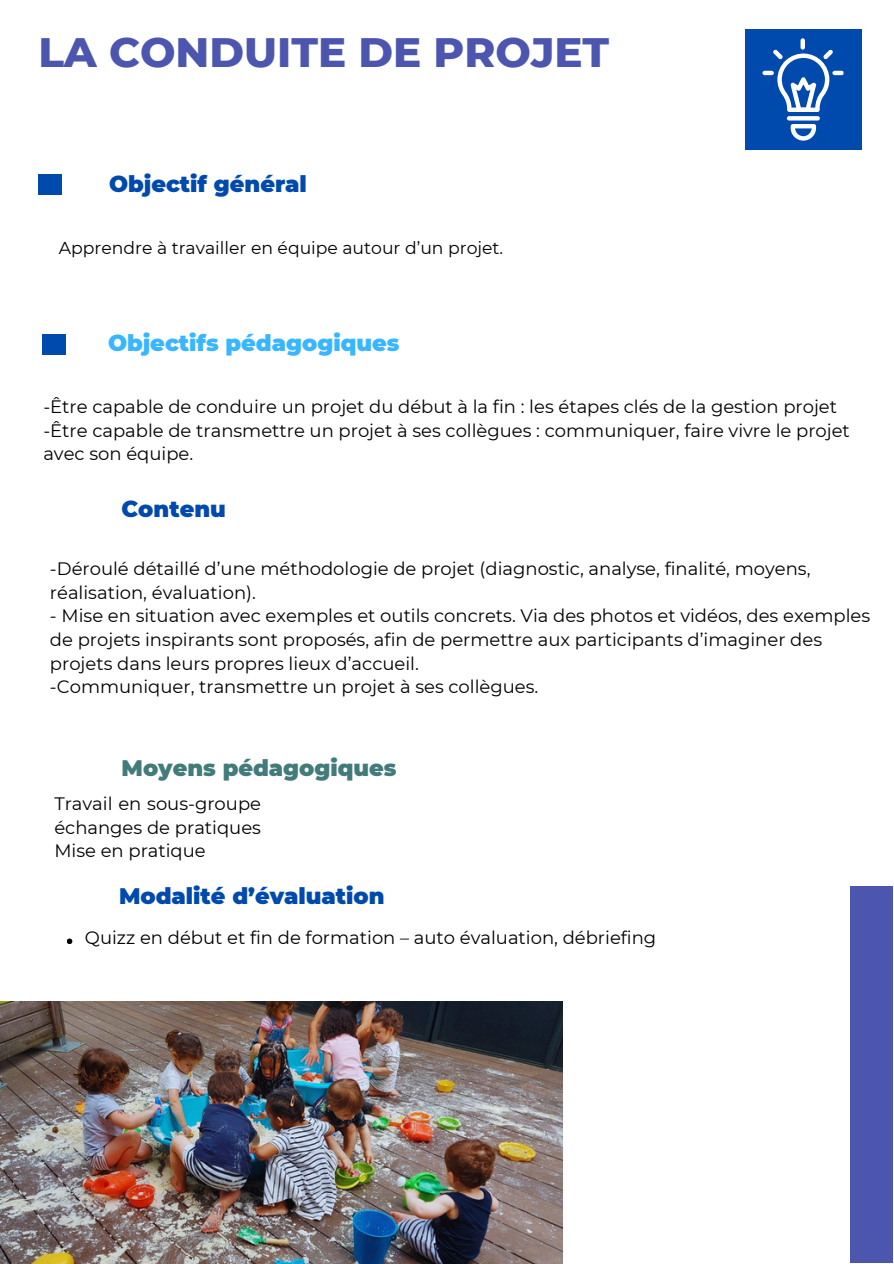
<style>
.page{position:relative;width:894px;height:1264px;background:#fff}
.page>*{position:absolute;margin:0;border:0;box-sizing:border-box;transform-origin:0 0}
.t1{font:800 42px "Montserrat";color:#4c56af}
.t2{font:900 22.5px "Montserrat";color:#004aad}
.t3{font:900 22.5px "Montserrat";color:#38b6ff}
.t4{font:900 22.5px "Montserrat";color:#427b7a}
.t5{font:18px/23.7px "Montserrat";color:#000}
.t6{font:17.25px "Montserrat";color:#000}
</style>
<div class="page">
<img style="left:0;top:1001px;width:563px;height:261px">
<div style="left:38px;top:174px;width:24px;height:21px;background:#004aad"></div>
<div style="left:43px;top:334px;width:23px;height:21px;background:#004aad"></div>
<svg style="left:67px;top:938px;width:5px;height:6px"></svg>
<div style="left:745px;top:30px;width:116px;height:119px;background:#004aad"></div>
<svg style="left:800px;top:38px;width:4px;height:12px"></svg>
<hr style="left:762px;top:71px;width:11px;height:4px;background:#fff;border-radius:2px">
<svg style="left:786px;top:116px;width:33px;height:4px"></svg>
<svg style="left:790px;top:124px;width:25px;height:17px"></svg>
<svg style="left:772px;top:50px;width:71px;height:62px"></svg>
<div style="left:850px;top:886px;width:42px;height:376px;background:#4c56af"></div>
<h2 class="t1" style="left:38px;top:26px;width:572px">LA CONDUITE DE PROJET</h2>
<h2 class="t2" style="left:109px;top:170px;width:199px">Objectif général</h2>
<p class="t6" style="left:59px;top:237px;width:446px">Apprendre à travailler en équipe autour d’un projet.</p>
<p class="t3" style="left:108px;top:329px;width:293px">Objectifs pédagogiques</p>
<h2 class="t5" style="left:43px;top:395px;width:807px">-Être capable de conduire un projet du début à la fin : les étapes clés de la gestion projet -Être capable de transmettre un projet à ses collègues : communiquer, faire vivre le projet avec son équipe.</h2>
<p class="t2" style="left:121px;top:495px;width:106px">Contenu</p>
<p class="t5" style="left:50px;top:557px;width:761px">-Déroulé détaillé d’une méthodologie de projet (diagnostic, analyse, finalité, moyens, réalisation, évaluation).</p>
<h2 class="t5" style="left:50px;top:604px;width:821px">- Mise en situation avec exemples et outils concrets. Via des photos et vidéos, des exemples de projets inspirants sont proposés, afin de permettre aux participants d’imaginer des projets dans leurs propres lieux d’accueil.</h2>
<p class="t5" style="left:50px;top:675px;width:489px">-Communiquer, transmettre un projet à ses collègues.</p>
<h2 class="t4" style="left:121px;top:754px;width:276px">Moyens pédagogiques</h2>
<p class="t5" style="left:54px;top:791px;width:208px;text-align:justify">Travail en sous-groupe échanges de pratiques Mise en pratique</p>
<p class="t2" style="left:119px;top:881px;width:267px">Modalité d’évaluation</p>
<p class="t5" style="left:85px;top:926px;width:572px">Quizz en début et fin de formation – auto évaluation, débriefing</p>
</div>
